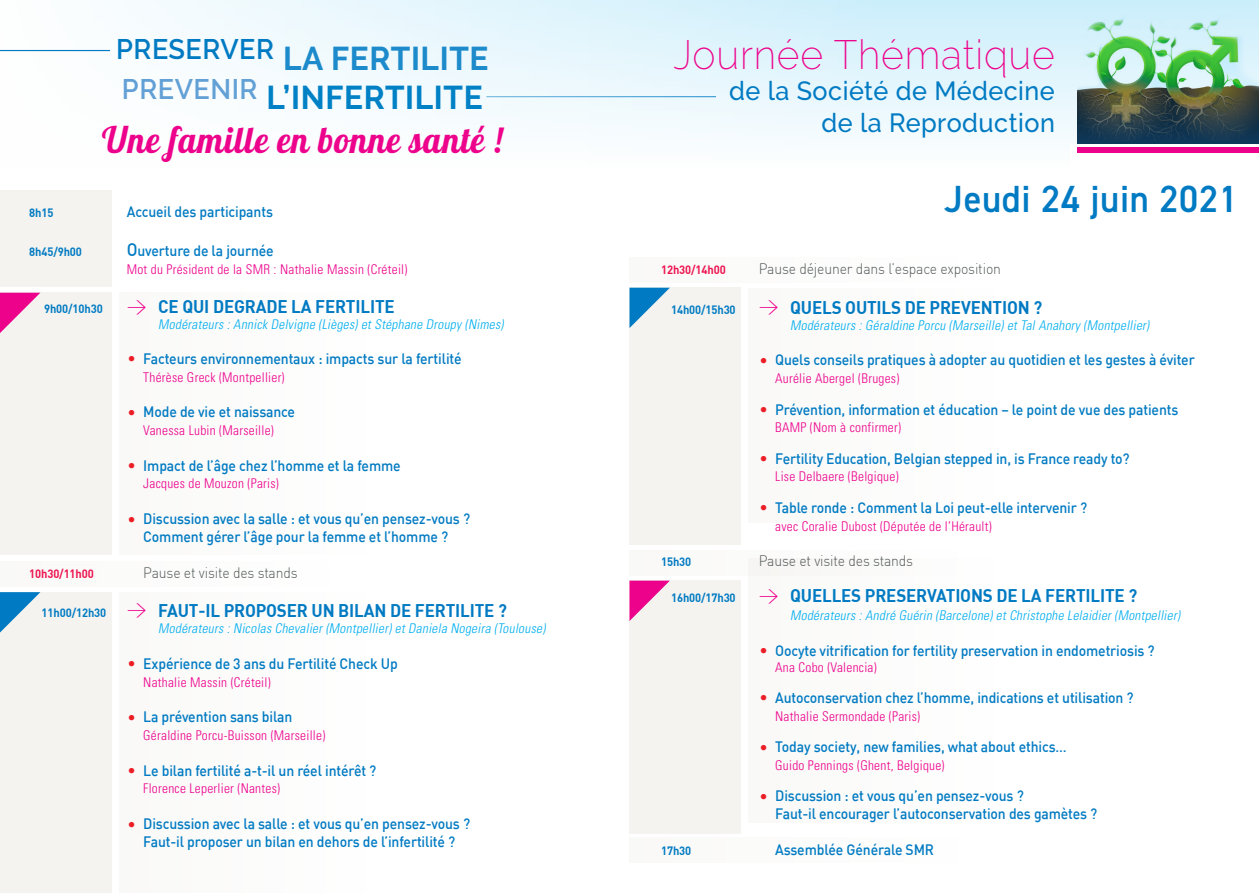
<style>
.page{position:relative;width:1259px;height:893px;background:#fff}
.page>*{position:absolute;margin:0;border:0;box-sizing:border-box;transform-origin:0 0}
.t1{font:200 40.8px "Raleway";letter-spacing:.02em;color:#ed028c;scale:.96 1}
.t2{font:600 37.95px "DIN2014";letter-spacing:.02em;color:#007ac2;scale:.96 1}
.t3{font:36.45px "Lobster 1.4";letter-spacing:.02em;color:#ed028c;scale:.96 1}
.t4{font:700 32.85px "Raleway";letter-spacing:.02em;color:#0081c6;scale:.96 1}
.t5{font:700 32.85px "Raleway";letter-spacing:.02em;color:#1c8acb;scale:.96 1}
.t6{font:500 26.25px "Raleway";letter-spacing:.02em;color:#007ac2;scale:.96 1}
.t7{font:700 18px "DIN";letter-spacing:-.01em;color:#007ac2;scale:.94 1}
.t8{font:500 14.85px "DIN";letter-spacing:-.01em;color:#007ac2;scale:.94 1}
.t9{font:300 14.85px "DIN";letter-spacing:-.01em;color:#54595a;scale:.94 1}
.t10{font:300 condensed 13.35px "Univers";letter-spacing:.02em;color:#ed028c}
.t11{font:italic 300 condensed 13.35px "Univers";color:#00aeef}
.t12{font:700 11.85px "DIN";letter-spacing:-.01em;color:#007ac2;scale:.94 1}
.t13{font:700 11.85px "DIN";letter-spacing:-.01em;color:#ed1450;scale:.94 1}
.s1{font-size:17.85px}
.s2{font-weight:300;font-size:17.85px;color:#ed028c}
.s3{font-family:"Raleway";font-weight:600;font-size:27px;color:#ec1d25}
.s4{font-size:11.85px}
</style>
<div class="page">
<div style="left:0;top:190px;width:112px;height:97px;background:#f4f3f0"></div>
<div style="left:0;top:561px;width:340px;height:25px;background:#fcfcfb"></div>
<div style="left:629px;top:257px;width:340px;height:26px;background:#fcfcfb"></div>
<div style="left:629px;top:550px;width:340px;height:25px;background:#fbfaf9"></div>
<div style="left:629px;top:838px;width:340px;height:25px;background:#fcfcfb"></div>
<svg style="left:883px;top:0;width:376px;height:144px;background:#b2cecc"></svg>
<div style="left:1077px;top:147px;width:182px;height:5px;background:#ed028c"></div>
<svg style="left:0;top:0;width:883px;height:138px;fill:#f1fafd"></svg>
<hr style="left:0;top:50px;width:110px;height:1px;background:#007ac2">
<div style="left:0;top:293px;width:112px;height:262px;background:#f4f3f0"></div>
<svg style="left:0;top:293px;width:40px;height:40px"></svg>
<div style="left:629px;top:288px;width:112px;height:257px;background:#f4f3f0"></div>
<svg style="left:629px;top:288px;width:41px;height:40px"></svg>
<div style="left:629px;top:580px;width:112px;height:253px;background:#f4f3f0"></div>
<svg style="left:629px;top:581px;width:41px;height:40px"></svg>
<div style="left:0;top:592px;width:112px;height:301px;background:#f4f3f0"></div>
<div style="left:748px;top:288px;width:255px;height:235px;background:#fcfcfb"></div>
<div style="left:748px;top:558px;width:255px;height:264px;background:#fcfcfb"></div>
<div style="left:119px;top:293px;width:255px;height:262px;background:#fcfcfb"></div>
<div style="left:119px;top:592px;width:255px;height:301px;background:#fcfcfb"></div>
<svg style="left:0;top:592px;width:40px;height:40px"></svg>
<p class="t5" style="left:116px;top:39px;width:389px"><sup>PRESERVER</sup> LA FERTILITE</p>
<p class="t4" style="left:122px;top:79px;width:377px"><sup>PREVENIR</sup> L’INFERTILITE</p>
<p class="t3" style="left:102px;top:116px;width:418px">Une famille en bonne santé !</p>
<p class="t12" style="left:29px;top:205px;width:27px">8h15</p>
<p class="t8" style="left:127px;top:202px;width:157px">Accueil des participants</p>
<p class="t12" style="left:29px;top:244px;width:58px">8h45/9h00</p>
<p class="t8" style="left:127px;top:241px;width:158px"><span class="s1">O</span>uverture de la journée</p>
<p class="t10" style="left:127px;top:261px;width:282px">Mot du Président de la SMR : Nathalie Massin (Créteil)</p>
<p class="t12" style="left:44px;top:301px;width:64px">9h00/10h30</p>
<p class="t7" style="left:127px;top:295px;width:286px"><span class="s2">&gt;</span> CE QUI DEGRADE LA FERTILITE</p>
<p class="t11" style="left:158px;top:317px;width:349px">Modérateurs :Annick Delvigne (Lièges)etStéphane Droupy (Nimes)</p>
<p class="t8" style="left:127px;top:349px;width:358px"><span class="s3">•</span> Facteurs environnementaux : impacts sur la fertilité</p>
<p class="t10" style="left:143px;top:369px;width:143px">Thérèse Greck (Montpellier)</p>
<p class="t8" style="left:127px;top:402px;width:181px"><span class="s3">•</span> Mode de vie et naissance</p>
<p class="t10" style="left:143px;top:422px;width:132px">Vanessa Lubin (Marseille)</p>
<p class="t8" style="left:127px;top:456px;width:293px"><span class="s3">•</span> Impact de l’âge chez l’homme et la femme</p>
<p class="t10" style="left:143px;top:476px;width:137px">Jacques de Mouzon (Paris)</p>
<p class="t8" style="left:127px;top:509px;width:367px"><span class="s3">•</span> Discussion avec la salle : et vous qu’en pensez-vous ?</p>
<p class="t8" style="left:143px;top:527px;width:326px">Comment gérer l’âge pour la femme et l’homme ?</p>
<p class="t13" style="left:29px;top:565px;width:70px">10h30/11h00</p>
<p class="t9" style="left:143px;top:563px;width:166px">Pause et visite des stands</p>
<p class="t7" style="left:42px;top:599px;width:496px"><span class="s4">11h00/12h30</span> <span class="s2">&gt;</span> FAUT-IL PROPOSER UN BILAN DE FERTILITE ?</p>
<p class="t11" style="left:158px;top:620px;width:391px">Modérateurs :Nicolas Chevalier(Montpellier)etDaniela Nogeira (Toulouse)</p>
<p class="t8" style="left:127px;top:654px;width:290px"><span class="s3">•</span> Expérience de 3 ans du Fertilité Check Up</p>
<p class="t10" style="left:143px;top:674px;width:129px">Nathalie Massin (Créteil)</p>
<p class="t8" style="left:127px;top:707px;width:178px"><span class="s3">•</span> La prévention sans bilan</p>
<p class="t10" style="left:143px;top:727px;width:184px">Géraldine Porcu-Buisson (Marseille)</p>
<p class="t8" style="left:127px;top:761px;width:267px"><span class="s3">•</span> Le bilan fertilité a-t-il un réel intérêt ?</p>
<p class="t10" style="left:143px;top:781px;width:138px">Florence Leperlier (Nantes)</p>
<p class="t8" style="left:127px;top:814px;width:367px"><span class="s3">•</span> Discussion avec la salle : et vous qu’en pensez-vous ?</p>
<p class="t8" style="left:143px;top:832px;width:333px">Faut-il proposer un bilan en dehors de l’infertilité ?</p>
<p class="t1" style="left:673px;top:31px;width:399px">Journée Thématique</p>
<p class="t6" style="left:729px;top:76px;width:341px">de la Société de Médecine</p>
<p class="t6" style="left:821px;top:107px;width:245px">de la Reproduction</p>
<p class="t2" style="left:944px;top:174px;width:307px">Jeudi 24 juin 2021</p>
<p class="t13" style="left:661px;top:262px;width:70px">12h30/14h00</p>
<p class="t9" style="left:758px;top:260px;width:259px">Pause déjeuner dans l’espace exposition</p>
<p class="t12" style="left:671px;top:302px;width:70px">14h00/15h30</p>
<p class="t7" style="left:758px;top:295px;width:303px"><span class="s2">&gt;</span> QUELS OUTILS DE PREVENTION ?</p>
<p class="t11" style="left:790px;top:317px;width:363px">Modérateurs :Géraldine Porcu (Marseille)etTalAnahory (Montpellier)</p>
<p class="t8" style="left:758px;top:350px;width:465px"><span class="s3">•</span> Quels conseils pratiques à adopter au quotidien et les gestes à éviter</p>
<p class="t10" style="left:775px;top:370px;width:126px">Aurélie Abergel (Bruges)</p>
<p class="t8" style="left:758px;top:400px;width:448px"><span class="s3">•</span> Prévention, information et éducation – le point de vue des patients</p>
<p class="t10" style="left:775px;top:420px;width:127px">BAMP (Nom à confirmer)</p>
<p class="t8" style="left:758px;top:449px;width:396px"><span class="s3">•</span> Fertility Education, Belgian stepped in, is France ready to?</p>
<p class="t10" style="left:775px;top:469px;width:125px">Lise Delbaere (Belgique)</p>
<p class="t8" style="left:758px;top:498px;width:351px"><span class="s3">•</span> Table ronde : Comment la Loi peut-elle intervenir ?</p>
<p class="t10" style="left:775px;top:518px;width:218px">avec Coralie Dubost (Députée de l’Hérault)</p>
<p class="t12" style="left:661px;top:554px;width:34px">15h30</p>
<p class="t9" style="left:758px;top:552px;width:166px">Pause et visite des stands</p>
<p class="t12" style="left:671px;top:590px;width:70px">16h00/17h30</p>
<p class="t7" style="left:758px;top:584px;width:404px"><span class="s2">&gt;</span> QUELLES PRESERVATIONS DE LA FERTILITE ?</p>
<p class="t11" style="left:790px;top:607px;width:394px">Modérateurs :André Guérin (Barcelone)etChristophe Lelaidier(Montpellier)</p>
<p class="t8" style="left:758px;top:641px;width:423px"><span class="s3">•</span> Oocyte vitrification for fertility preservation in endometriosis ?</p>
<p class="t10" style="left:775px;top:659px;width:103px">Ana Cobo (Valencia)</p>
<p class="t8" style="left:758px;top:688px;width:400px"><span class="s3">•</span> Autoconservation chez l’homme, indications et utilisation ?</p>
<p class="t10" style="left:775px;top:708px;width:146px">Nathalie Sermondade (Paris)</p>
<p class="t8" style="left:758px;top:737px;width:329px"><span class="s3">•</span> Today society, new families, what about ethics…</p>
<p class="t10" style="left:775px;top:757px;width:171px">Guido Pennings (Ghent, Belgique)</p>
<p class="t8" style="left:758px;top:786px;width:283px"><span class="s3">•</span> Discussion : et vous qu’en pensez-vous ?</p>
<p class="t8" style="left:775px;top:804px;width:344px">Faut-il encourager l’autoconservation des gamètes ?</p>
<p class="t12" style="left:661px;top:843px;width:34px">17h30</p>
<p class="t8" style="left:775px;top:840px;width:170px">Assemblée Générale SMR</p>
</div>
